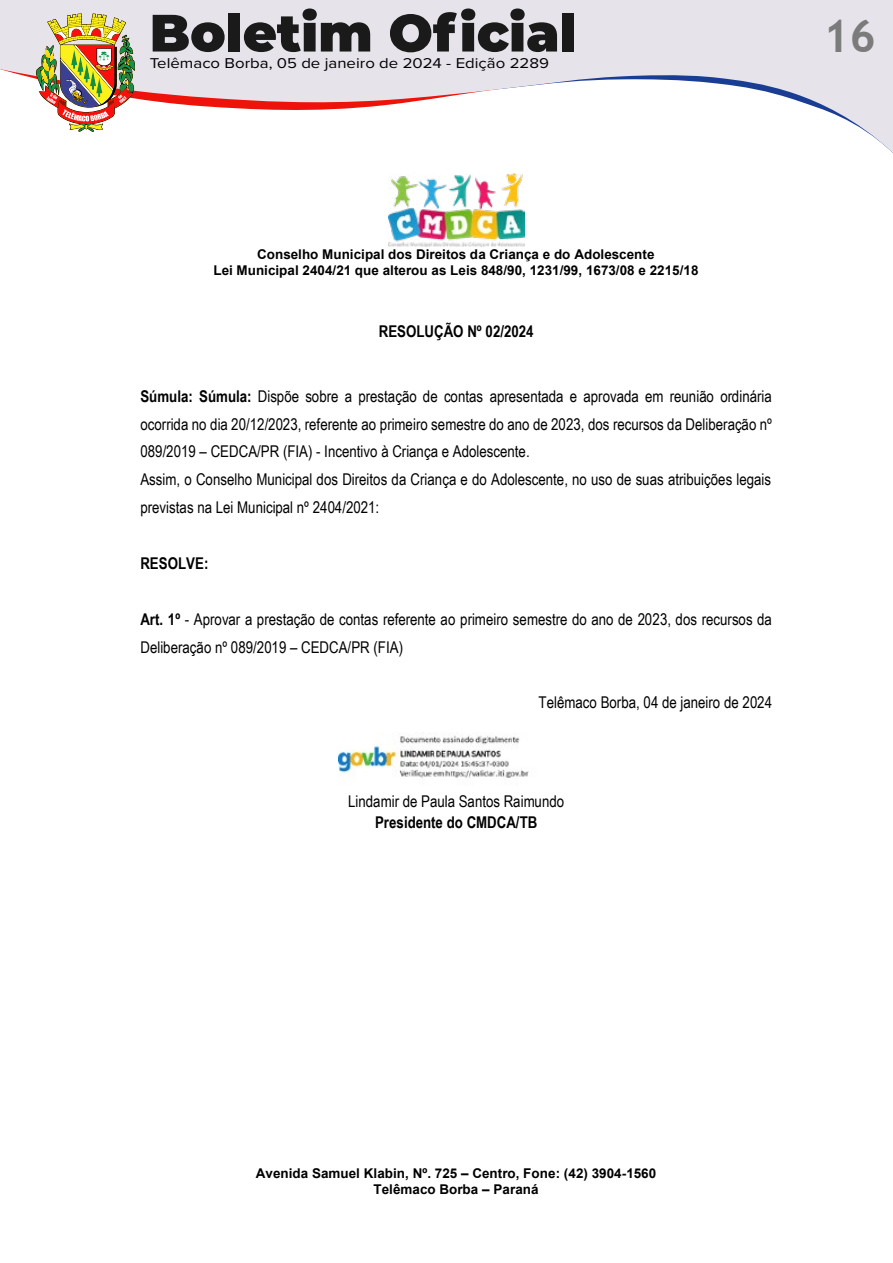
<style>
.page{position:relative;width:893px;height:1263px;background:#fff}
.page>*{position:absolute;margin:0;border:0;box-sizing:border-box;transform-origin:0 0}
.t1{font:700 45px "Trebuchet MS";color:#7c7b7b}
.t2{font:16.2px/27.9px "Arial Narrow";color:#000}
.t3{font:700 16.2px "Arial Narrow";color:#000}
.t4{font:14.7px "Proxima Nova";color:#000;scale:1.14 1}
.t5{font:700 13.5px/15.6px "Arial";color:#000;text-align:center}
.s1{font-weight:700}
</style>
<div class="page">
<div style="left:0;top:0;width:893px;height:9px;background:#e6e3eb"></div>
<svg style="left:0;top:9px;width:893px;height:144px"></svg>
<img style="left:388px;top:174px;width:136px;height:73px">
<img style="left:338px;top:732px;width:191px;height:46px">
<p class="t4" style="left:150px;top:53px;width:352px">Telêmaco Borba, 05 de janeiro de 2024 - Edição 2289</p>
<h1 class="t1" style="left:823px;top:8px;width:54px">16</h1>
<p class="t5" style="left:213px;top:247px;width:487px">Conselho Municipal dos Direitos da Criança e do Adolescente<br>Lei Municipal 2404/21 que alterou as Leis 848/90, 1231/99, 1673/08 e 2215/18</p>
<p class="t3" style="left:379px;top:319px;width:156px">RESOLUÇÃO Nº 02/2024</p>
<p class="t2" style="left:140px;top:381px;width:633px"><span class="s1">Súmula: Súmula:</span> Dispõe sobre a prestação de contas apresentada e aprovada em reunião ordinária ocorrida no dia 20/12/2023, referente ao primeiro semestre do ano de 2023, dos recursos da Deliberação nº 089/2019 – CEDCA/PR (FIA) - Incentivo à Criança e Adolescente.<br>Assim, o Conselho Municipal dos Direitos da Criança e do Adolescente, no uso de suas atribuições legais previstas na Lei Municipal nº 2404/2021:</p>
<p class="t3" style="left:140px;top:551px;width:70px">RESOLVE:</p>
<p class="t2" style="left:140px;top:605px;width:633px"><span class="s1">Art. 1º</span> - Aprovar a prestação de contas referente ao primeiro semestre do ano de 2023, dos recursos da<br>Deliberação nº 089/2019 – CEDCA/PR (FIA)</p>
<p class="t2" style="left:539px;top:688px;width:235px">Telêmaco Borba, 04 de janeiro de 2024</p>
<p class="t2" style="left:348px;top:787px;width:218px">Lindamir de Paula Santos Raimundo</p>
<p class="t3" style="left:375px;top:810px;width:164px">Presidente do CMDCA/TB</p>
<p class="t5" style="left:256px;top:1166px;width:402px">Avenida Samuel Klabin, Nº. 725 – Centro, Fone: (42) 3904-1560<br>Telêmaco Borba – Paraná</p>
</div>
